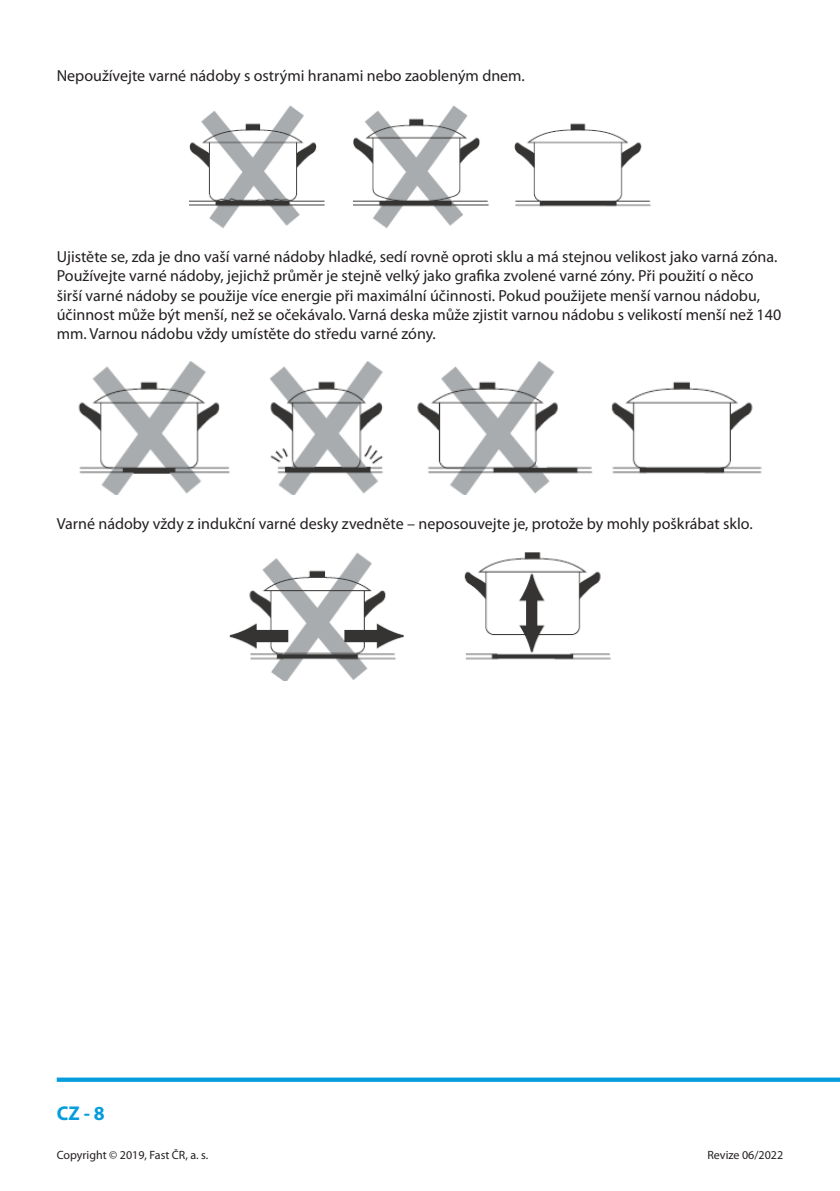
<style>
.page{position:relative;width:840px;height:1191px;background:#fff}
.page>*{position:absolute;margin:0;border:0;box-sizing:border-box;transform-origin:0 0}
.t1{font:700 20px "Myriad Pro";color:#069ddc}
.Základný_8{font:16px/19.2px "Myriad Pro";color:#231f20}
.t2{font:12px "Myriad Pro";color:#231f20}
</style>
<div class="page">
<svg style="left:57px;top:1077px;width:782px;height:4px;background:#29aae0"></svg>
<img style="left:189px;top:105px;width:461px;height:124px">
<img style="left:78px;top:361px;width:683px;height:133px">
<img style="left:229px;top:552px;width:381px;height:128px">
<p class="Základný_8" style="left:57px;top:66px;width:469px">Nepoužívejte varné nádoby s ostrými hranami nebo zaobleným dnem.</p>
<p class="Základný_8" style="left:57px;top:247px;width:725px">Ujistěte se, zda je dno vaší varné nádoby hladké, sedí rovně oproti sklu a má stejnou velikost jako varná zóna.<br>Používejte varné nádoby, jejichž průměr je stejně velký jako grafika zvolené varné zóny. Při použití o něco širší varné nádoby se použije více energie při maximální účinnosti. Pokud použijete menší varnou nádobu, účinnost může být menší, než se očekávalo. Varná deska může zjistit varnou nádobu s velikostí menší než 140 mm. Varnou nádobu vždy umístěte do středu varné zóny.</p>
<p class="Základný_8" style="left:57px;top:513px;width:697px">Varné nádoby vždy z indukční varné desky zvedněte – neposouvejte je, protože by mohly poškrábat sklo.</p>
<p class="t1" style="left:57px;top:1099px;width:50px">CZ - 8</p>
<p class="t2" style="left:57px;top:1147px;width:153px">Copyright © 2019, Fast ČR, a. s.</p>
<p class="t2" style="left:707px;top:1147px;width:77px">Revize 06/2022</p>
</div>
